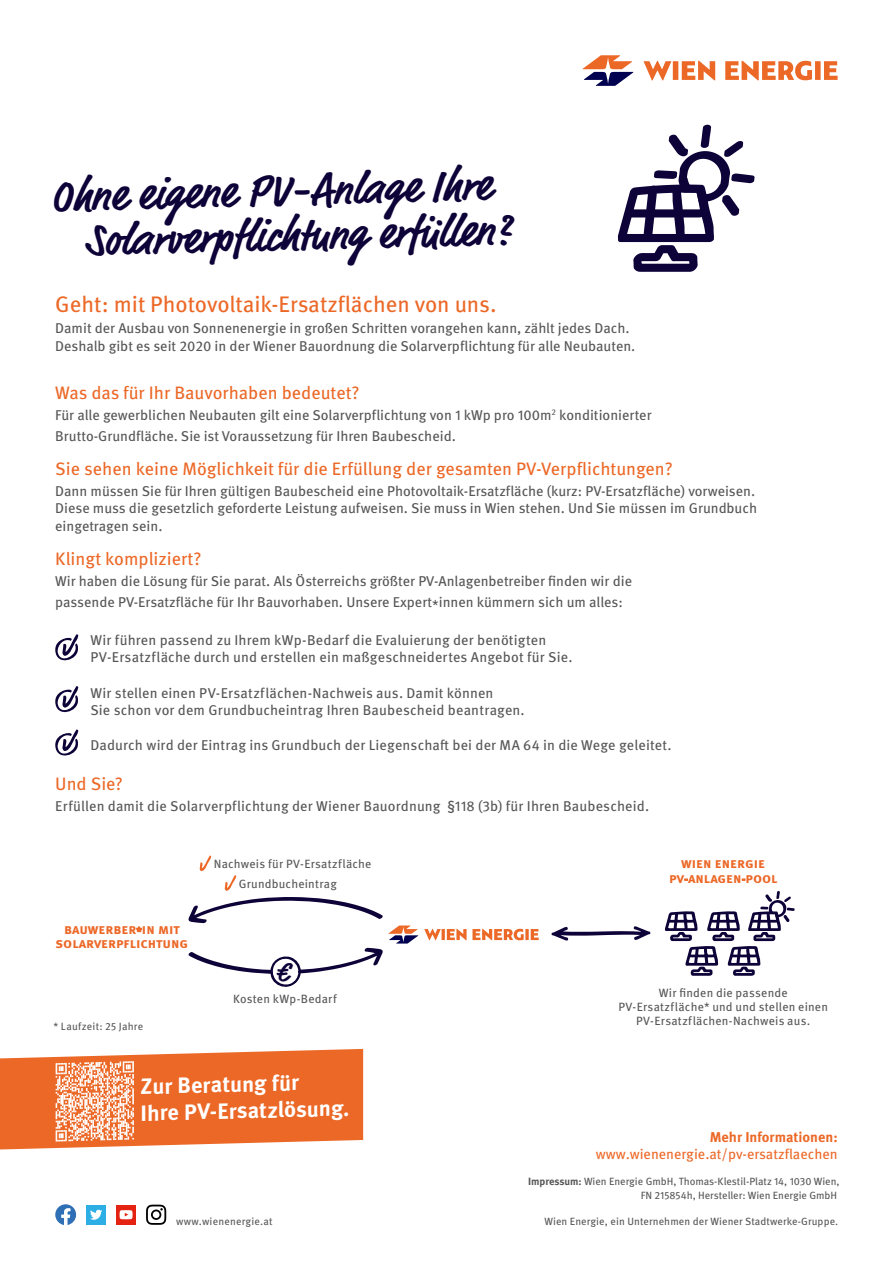
<style>
.page{position:relative;width:893px;height:1263px;background:#fff}
.page>*{position:absolute;margin:0;border:0;box-sizing:border-box;transform-origin:0 0}
.t1{font:700 45px/44.8px "Market Pro";color:#0e0338}
.t2{font:22.5px "Meta OT";color:#ec6827}
.t3{font:700 22.2px/26.4px "Meta OT";color:#fff}
.t4{font:18px "Meta OT";color:#ec6827}
.t5{font:14.25px/17.1px "Meta OT";color:#565657}
.t6{font:700 14.25px/14.2px "Meta OT";color:#ec6827;text-align:center}
.t7{font:14.25px "Meta OT";color:#ec6827}
.t8{font:12px/14.4px "Meta OT";letter-spacing:.02em;color:#565657;text-align:center}
.t9{font:10.5px/13.5px "Meta OT";color:#565657;text-align:right}
.t10{font:10.5px "Meta OT";letter-spacing:.02em;color:#565657}
.t11{font:10.5px "Meta OT";letter-spacing:.025em;color:#565657}
.s1{font-size:11.7px}
.s2{font-weight:700}
</style>
<div class="page">
<svg style="left:55px;top:634px;width:24px;height:27px"></svg>
<svg style="left:55px;top:686px;width:24px;height:27px"></svg>
<svg style="left:55px;top:729px;width:24px;height:27px"></svg>
<svg style="left:0;top:1049px;width:363px;height:100px;background:#ef814b"></svg>
<svg style="left:618px;top:125px;width:137px;height:147px"></svg>
<svg style="left:665px;top:891px;width:130px;height:85px"></svg>
<svg style="left:551px;top:926px;width:99px;height:14px"></svg>
<svg style="left:55px;top:1204px;width:21px;height:21px"></svg>
<div style="left:116px;top:1205px;width:20px;height:20px;background:#e42313"></div>
<svg style="left:120px;top:1210px;width:13px;height:9px"></svg>
<div style="left:86px;top:1205px;width:20px;height:20px;background:#2dafe6"></div>
<svg style="left:90px;top:1210px;width:12px;height:10px"></svg>
<svg style="left:146px;top:1204px;width:20px;height:21px"></svg>
<svg style="left:583px;top:55px;width:50px;height:31px"></svg>
<svg style="left:643px;top:61px;width:195px;height:19px"></svg>
<svg style="left:424px;top:929px;width:115px;height:11px"></svg>
<svg style="left:188px;top:855px;width:230px;height:132px"></svg>
<h1 class="t1" style="left:84px;top:173px;width:427px;text-indent:-34px;rotate:-1deg">Ohne eigene PV-Anlage Ihre<br>Solarverpfl ichtung erfüllen?</h1>
<h2 class="t2" style="left:55px;top:290px;width:443px">Geht: mit Photovoltaik-Ersatzflächen von uns.</h2>
<p class="t5" style="left:55px;top:320px;width:582px">Damit der Ausbau von Sonnenenergie in großen Schritten vorangehen kann, zählt jedes Dach.<br>Deshalb gibt es seit 2020 in der Wiener Bauordnung die Solarverpflichtung für alle Neubauten.</p>
<p class="t4" style="left:55px;top:382px;width:306px">Was das für Ihr Bauvorhaben bedeutet?</p>
<p class="t5" style="left:55px;top:405px;width:598px;line-height:21px">Für alle gewerblichen Neubauten gilt eine Solarverpflichtung von 1 kWp pro 100m<sup>2</sup> konditionierter<br>Brutto-Grundfläche. Sie ist Voraussetzung für Ihren Baubescheid.</p>
<p class="t4" style="left:55px;top:458px;width:619px">Sie sehen keine Möglichkeit für die Erfüllung der gesamten PV-Verpflichtungen?</p>
<p class="t5" style="left:55px;top:483px;width:703px">Dann müssen Sie für Ihren gültigen Baubescheid eine Photovoltaik-Ersatzfläche (kurz: PV-Ersatzfläche) vorweisen.<br>Diese muss die gesetzlich geforderte Leistung aufweisen. Sie muss in Wien stehen. Und Sie müssen im Grundbuch eingetragen sein.</p>
<p class="t4" style="left:55px;top:547px;width:148px">Klingt kompliziert?</p>
<p class="t5" style="left:55px;top:570px;width:578px;line-height:21px">Wir haben die Lösung für Sie parat. Als Österreichs größter PV-Anlagenbetreiber finden wir die passende PV-Ersatzfläche für Ihr Bauvorhaben. Unsere Expert*innen kümmern sich um alles:</p>
<p class="t5" style="left:91px;top:632px;width:483px">Wir führen passend zu Ihrem kWp-Bedarf die Evaluierung der benötigten<br>PV-Ersatzfläche durch und erstellen ein maßgeschneidertes Angebot für Sie.</p>
<p class="t5" style="left:90px;top:684px;width:436px">Wir stellen einen PV-Ersatzflächen-Nachweis aus. Damit können<br>Sie schon vor dem Grundbucheintrag Ihren Baubescheid beantragen.</p>
<p class="t5" style="left:90px;top:737px;width:583px">Dadurch wird der Eintrag ins Grundbuch der Liegenschaft bei der MA 64 in die Wege geleitet.</p>
<p class="t4" style="left:55px;top:773px;width:69px">Und Sie?</p>
<p class="t5" style="left:55px;top:798px;width:595px">Erfüllen damit die Solarverpflichtung der Wiener Bauordnung §118 (3b) für Ihren Baubescheid.</p>
<p class="t6" style="left:56px;top:922px;width:134px">bauwerber<sub>*</sub>in mit solarverpflichtung</p>
<p class="t8" style="left:239px;top:854px;width:134px;line-height:19.6px;text-align:left;text-indent:-25px">Nachweis für PV-Ersatzfläche<br>Grundbucheintrag</p>
<p class="t6" style="left:669px;top:856px;width:110px;line-height:14.7px">wien energie pv<span class="s1">-</span>anlagen<span class="s1">-</span>pool</p>
<p class="t11" style="left:54px;top:1020px;width:91px">* Laufzeit: 25 Jahre</p>
<p class="t8" style="left:233px;top:992px;width:105px">Kosten kWp-Bedarf</p>
<h3 class="t3" style="left:140px;top:1073px;width:211px;rotate:-1deg">ZurBeratung für<br>Ihre PV-Ersatzlösung.</h3>
<p class="t8" style="left:618px;top:985px;width:211px">Wir finden die passende<br>PV-Ersatzfläche* und und stellen einen<br>PV-Ersatzflächen-Nachweis aus.</p>
<p class="t6" style="left:710px;top:1130px;width:129px">Mehr Informationen:</p>
<p class="t7" style="left:596px;top:1146px;width:243px">www.wienenergie.at/pv-ersatzflaechen</p>
<p class="t9" style="left:528px;top:1175px;width:313px"><span class="s2">Impressum:</span> Wien Energie GmbH, Thomas-Klestil-Platz 14, 1030 Wien,<br>FN 215854h, Hersteller: Wien Energie GmbH</p>
<p class="t10" style="left:176px;top:1215px;width:98px">www.wienenergie.at</p>
<p class="t9" style="left:544px;top:1214px;width:295px">Wien Energie, ein Unternehmen der Wiener Stadtwerke-Gruppe.</p>
</div>
